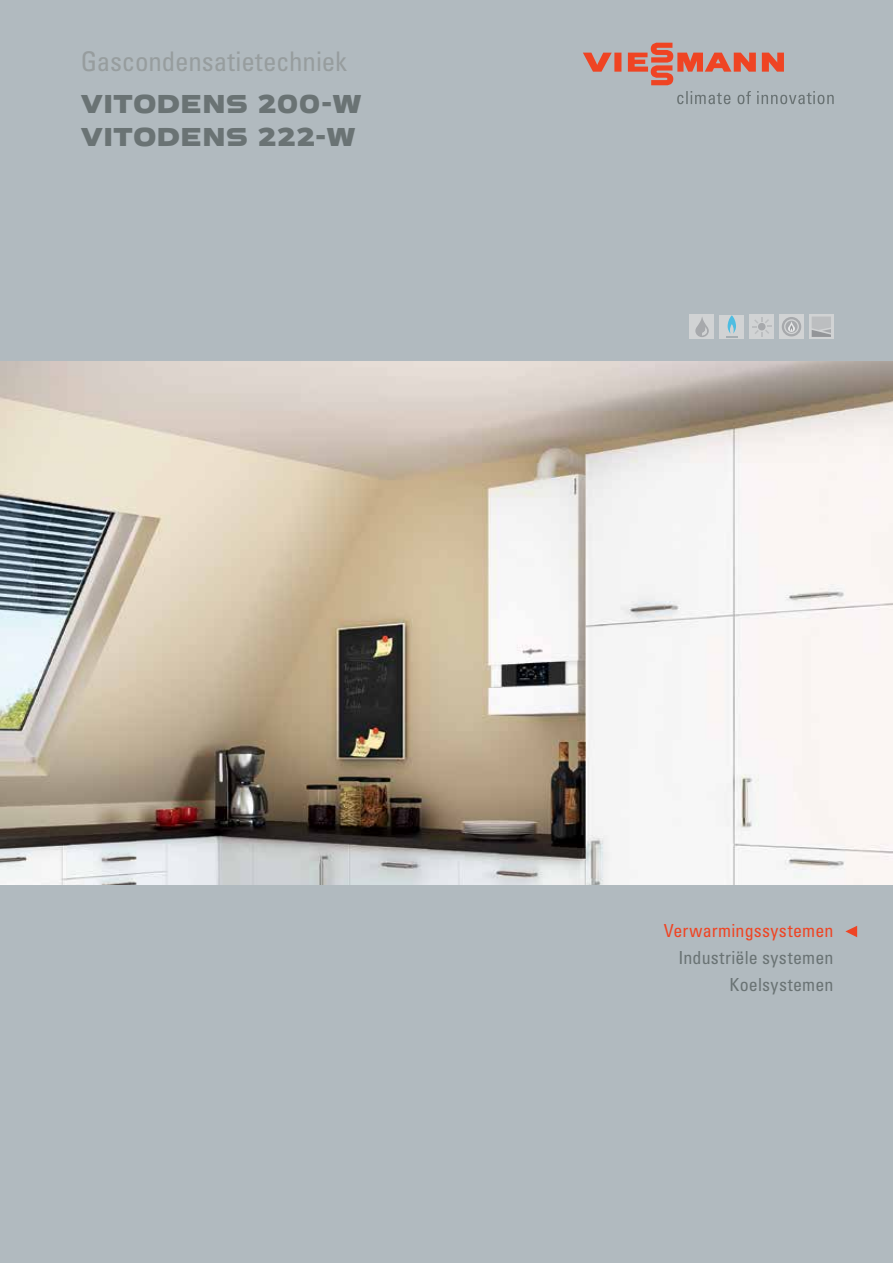
<style>
.page{position:relative;width:893px;height:1263px;background:#b1babf}
.page>*{position:absolute;margin:0;border:0;box-sizing:border-box;transform-origin:0 0}
.t1{font:27px/33px "VIESSMANN Normal";letter-spacing:-.015em;color:#6a7374}
.t2{font:condensed 27px "Univers LT Std";letter-spacing:-.005em;color:#979d9e}
.t3{font:condensed 18px/27px "Univers LT Std";letter-spacing:.01em;color:#6a7374;text-align:right}
.t4{font:condensed 18px "Univers LT Std";letter-spacing:.01em;color:#ef4423}
</style>
<div class="page">
<svg style="left:583px;top:43px;width:251px;height:61px"></svg>
<div style="left:750px;top:315px;width:24px;height:24px;background:#d1d3d4"></div>
<svg style="left:752px;top:317px;width:19px;height:19px"></svg>
<div style="left:809px;top:315px;width:24px;height:24px;background:#d1d3d4"></div>
<svg style="left:812px;top:317px;width:19px;height:20px"></svg>
<div style="left:779px;top:315px;width:24px;height:24px;background:#d1d3d4"></div>
<div style="left:782px;top:317px;width:19px;height:19px;background:#a7a9ac;border-radius:50%"></div>
<svg style="left:784px;top:319px;width:15px;height:15px"></svg>
<div style="left:720px;top:315px;width:24px;height:23px;background:#d1d3d4"></div>
<svg style="left:726px;top:315px;width:12px;height:22px"></svg>
<div style="left:690px;top:315px;width:24px;height:24px;background:#d1d3d4"></div>
<svg style="left:695px;top:317px;width:14px;height:20px"></svg>
<img style="left:0;top:361px;width:893px;height:523px">
<svg style="left:845px;top:926px;width:12px;height:11px"></svg>
<h1 class="t2" style="left:81px;top:44px;width:268px">Gascondensatietechniek</h1>
<h1 class="t1" style="left:81px;top:88px;width:283px">VITODENS 200-W<br>VITODENS 222-W</h1>
<p class="t4" style="left:664px;top:920px;width:171px">Verwarmingssystemen</p>
<p class="t3" style="left:678px;top:944px;width:157px">Industriële systemen<br>Koelsystemen</p>
</div>
